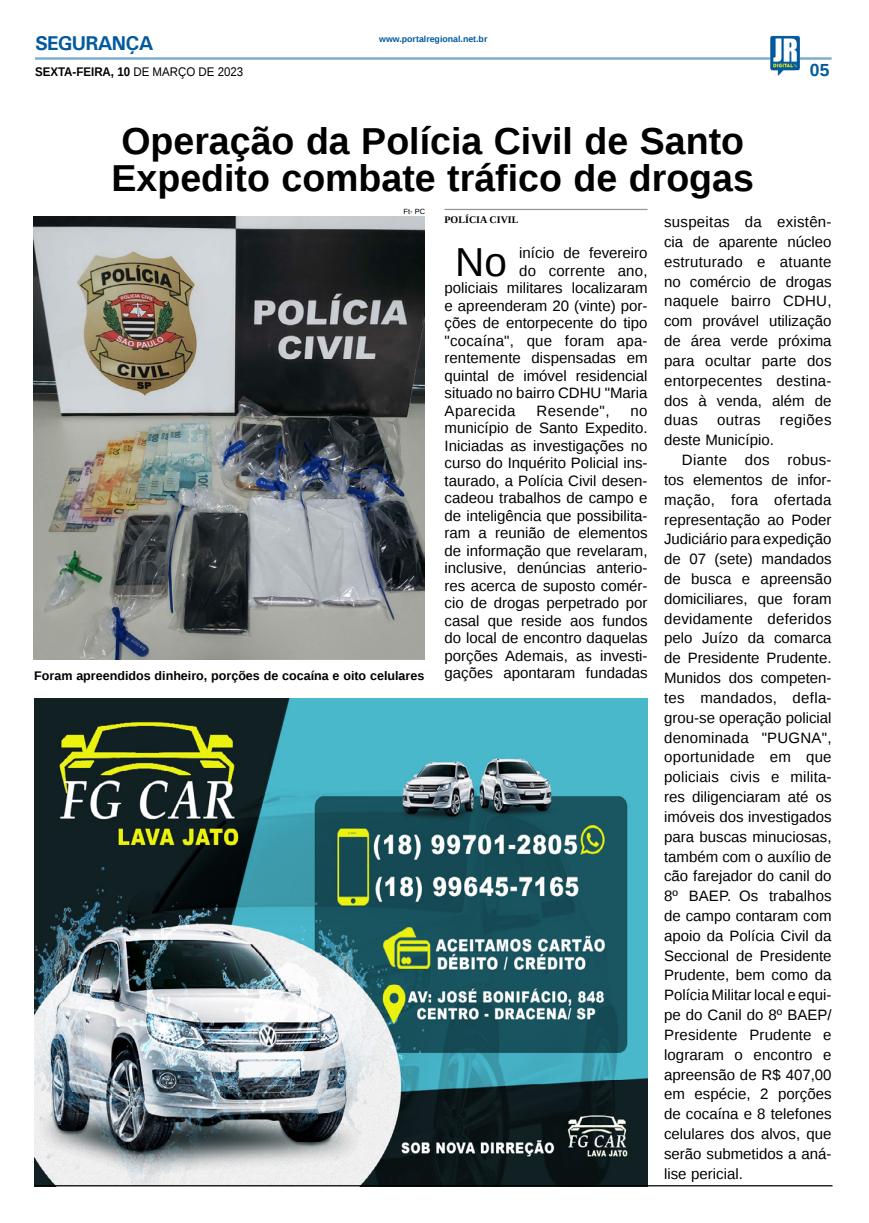
<style>
.page{position:relative;width:869px;height:1223px;background:#fff}
.page>*{position:absolute;margin:0;border:0;box-sizing:border-box;transform-origin:0 0}
.MATÉRIA{font:40.38px "Liberation Sans";color:#000}
.TÍTULO{font:700 37.5px/37.5px "Liberation Sans";color:#000}
.TITULO_PG{font:700 20px "Univers";letter-spacing:-.04em;color:#005a9e}
.TÍTULO-2{font:700 17.5px "Liberation Sans";color:#005a9e}
.MATÉRIA-2{font:15px/19.9px "Liberation Sans";color:#000;text-align:justify}
.MATÉRIA-3{font:15px "Liberation Sans";letter-spacing:.03em;color:#000}
.MATÉRIA-4{font:15px "Liberation Sans";letter-spacing:.025em;color:#000}
.LEGENDA{font:700 12.5px "Liberation Sans";color:#000}
.LEGENDA-2{font:700 12.5px "Liberation Sans";color:#000;scale:.92 1}
.CRÉDITO_NOME{font:700 10px "Liberation Serif";color:#000}
.DATA_PG{font:700 8.75px "Liberation Sans";color:#005a9e}
.CRÉDITO_FOTO{font:7.5px "Liberation Sans";color:#000}
.s1{font-weight:400}
</style>
<div class="page">
<hr style="left:35px;top:57px;width:796px;height:3px;background:#005a9e">
<img style="left:769px;top:36px;width:30px;height:40px">
<img style="left:35px;top:699px;width:612px;height:486px">
<hr style="left:35px;top:1185px;width:797px;height:1px;background:#000">
<img style="left:34px;top:216px;width:390px;height:443px">
<hr style="left:444px;top:209px;width:203px;height:1px;background:#939598">
<p class="TITULO_PG" style="left:35px;top:31px;width:120px">SEGURANÇA</p>
<p class="LEGENDA-2" style="left:35px;top:63px;width:228px">SEXTA-FEIRA, 10 <span class="s1">DE MARÇO DE 2023</span></p>
<p class="DATA_PG" style="left:379px;top:33px;width:110px">www.portalregional.net.br</p>
<p class="TÍTULO-2" style="left:809px;top:58px;width:21px">05</p>
<p class="TÍTULO" style="left:111px;top:121px;width:643px">Operação da Polícia Civil de Santo<br>Expedito combate tráfico de drogas</p>
<p class="CRÉDITO_NOME" style="left:444px;top:213px;width:75px">POLÍCIA CIVIL</p>
<p class="MATÉRIA" style="left:455px;top:239px;width:53px">No</p>
<p class="MATÉRIA-2" style="left:519px;top:243px;width:130px">início de fevereiro</p>
<p class="CRÉDITO_FOTO" style="left:403px;top:207px;width:23px">Ft- PC</p>
<p class="MATÉRIA-2" style="left:663px;top:213px;width:169px">suspeitas da existên&shy;cia de aparente núcleo estruturado e atuante no comércio de drogas naquele bairro CDHU, com provável utilização de área verde próxima para ocultar parte dos entorpecentes destina&shy;dos à venda, além de duas</p>
<p class="MATÉRIA-2" style="left:519px;top:261px;width:130px">do corrente ano,</p>
<p class="MATÉRIA-2" style="left:444px;top:278px;width:204px">policiais militares localizaram</p>
<p class="MATÉRIA-2" style="left:444px;top:296px;width:204px">e apreenderam 20 (vinte) por-</p>
<p class="MATÉRIA-2" style="left:444px;top:313px;width:204px">ções de entorpecente do tipo</p>
<p class="MATÉRIA-2" style="left:444px;top:331px;width:204px">"cocaína", que foram apa-</p>
<p class="MATÉRIA-2" style="left:444px;top:348px;width:204px">rentemente dispensadas em</p>
<p class="MATÉRIA-2" style="left:444px;top:366px;width:204px">quintal de imóvel residencial</p>
<p class="MATÉRIA-2" style="left:444px;top:383px;width:204px">situado no bairro CDHU "Maria</p>
<p class="MATÉRIA-3" style="left:444px;top:402px;width:73px">Aparecida</p>
<p class="MATÉRIA-3" style="left:536px;top:402px;width:75px">Resende",</p>
<p class="MATÉRIA-2" style="left:444px;top:402px;width:204px;line-height:17.5px;text-indent:186px">no município de Santo Expedito.<br>Iniciadas as investigações no curso do Inquérito Policial ins&shy;taurado, a Polícia Civil desen&shy;cadeou trabalhos de campo e de inteligência que possibilita&shy;ram a reunião de elementos de informação que revelaram, inclusive, denúncias anterio&shy;res acerca de suposto comér&shy;cio de drogas perpetrado por casal que reside aos fundos do local de encontro daquelas porções Ademais, as investi&shy;gações apontaram fundadas</p>
<p class="MATÉRIA-2" style="left:716px;top:411px;width:45px">outras</p>
<p class="MATÉRIA-4" style="left:779px;top:412px;width:53px">regiões</p>
<p class="MATÉRIA-2" style="left:663px;top:431px;width:111px">deste Município.</p>
<p class="MATÉRIA-2" style="left:663px;top:450px;width:169px;text-indent:18px">Diante dos robus&shy;tos elementos de infor&shy;mação, fora ofertada representação ao Poder Judiciário para expedição de 07 (sete) mandados de busca e apreensão domiciliares, que foram devidamente deferidos pelo Juízo da comarca de Presidente Prudente.<br>Munidos dos competen&shy;tes mandados, defla&shy;grou-se operação policial denominada "PUGNA", oportunidade em que policiais civis e milita&shy;res diligenciaram até os imóveis dos investigados para buscas minuciosas, também com o auxílio de cão farejador do canil do 8º BAEP. Os trabalhos de campo contaram com apoio da Polícia Civil da Seccional de Presidente Prudente, bem como da Polícia Militar local e equi&shy;pe do Canil do 8º BAEP/ Presidente Prudente e lograram o encontro e apreensão de R$ 407,00 em espécie, 2 porções de cocaína e 8 telefones celulares dos alvos, que serão submetidos a aná&shy;lise pericial.</p>
<p class="LEGENDA" style="left:34px;top:667px;width:391px">Foram apreendidos dinheiro, porções de cocaína e oito celulares</p>
</div>
